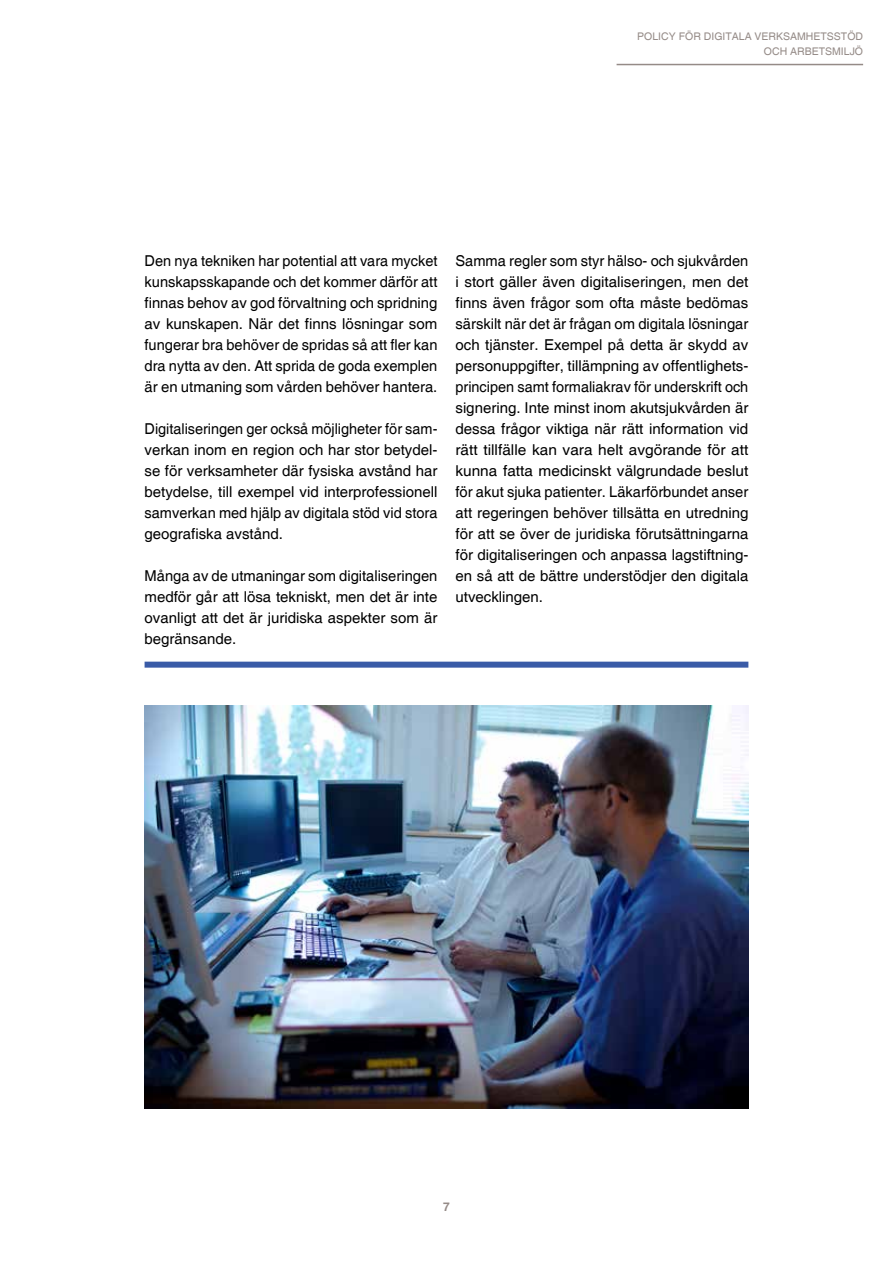
<style>
.page{position:relative;width:893px;height:1263px;background:#fff}
.page>*{position:absolute;margin:0;border:0;box-sizing:border-box;transform-origin:0 0}
.t1{font:15px/21px "Helvetica";color:#000;text-align:justify}
.t2{font:15px/21px "Helvetica";color:#000;text-align:justify;scale:.96 1}
.t3{font:700 12px "Helvetica";color:#958b87}
.t4{font:10.5px/15px "Helvetica";color:#958b87;text-align:right}
</style>
<div class="page">
<div style="left:145px;top:662px;width:603px;height:6px;background:#3a5ba7"></div>
<img style="left:145px;top:706px;width:603px;height:402px">
<hr style="left:617px;top:64px;width:246px;height:1px;background:#958b87">
<p class="t4" style="left:637px;top:29px;width:227px">POLICY FÖR DIGITALA VERKSAMHETSSTÖD<br>OCH ARBETSMILJÖ</p>
<p class="t1" style="left:145px;top:251px;width:294px">Den nya tekniken har potential att vara mycket kunskapsskapande och det kommer därför att finnas behov av god förvaltning och spridning av kunskapen. När det finns lösningar som fungerar bra behöver de spridas så att fler kan dra nytta av den. Att sprida de goda exemplen är en utmaning som vården behöver hantera.</p>
<p class="t2" style="left:145px;top:419px;width:307px">Digitaliseringen ger också möjligheter för sam&shy;verkan inom en region och har stor betydel&shy;se för verksamheter där fysiska avstånd har betydelse, till exempel vid interprofessionell samverkan med hjälp av digitala stöd vid stora geografiska avstånd.</p>
<p class="t1" style="left:145px;top:566px;width:294px">Många av de utmaningar som digitaliseringen medför går att lösa tekniskt, men det är inte ovanligt att det är juridiska aspekter som är begränsande.</p>
<p class="t1" style="left:455px;top:251px;width:294px">Samma regler som styr hälso- och sjukvården i stort gäller även digitaliseringen, men det finns även frågor som ofta måste bedömas särskilt när det är frågan om digitala lösningar och tjänster. Exempel på detta är skydd av personuppgifter, tillämpning av offentlighets&shy;principen samt formaliakrav för underskrift och signering. Inte minst inom akutsjukvården är dessa frågor viktiga när rätt information vid rätt tillfälle kan vara helt avgörande för att kunna fatta medicinskt välgrundade beslut för akut sjuka patienter. Läkarförbundet anser att regeringen behöver tillsätta en utredning för att se över de juridiska förutsättningarna för digitaliseringen och anpassa lagstiftning&shy;en så att de bättre understödjer den digitala utvecklingen.</p>
<p class="t3" style="left:443px;top:1199px;width:8px">7</p>
</div>
